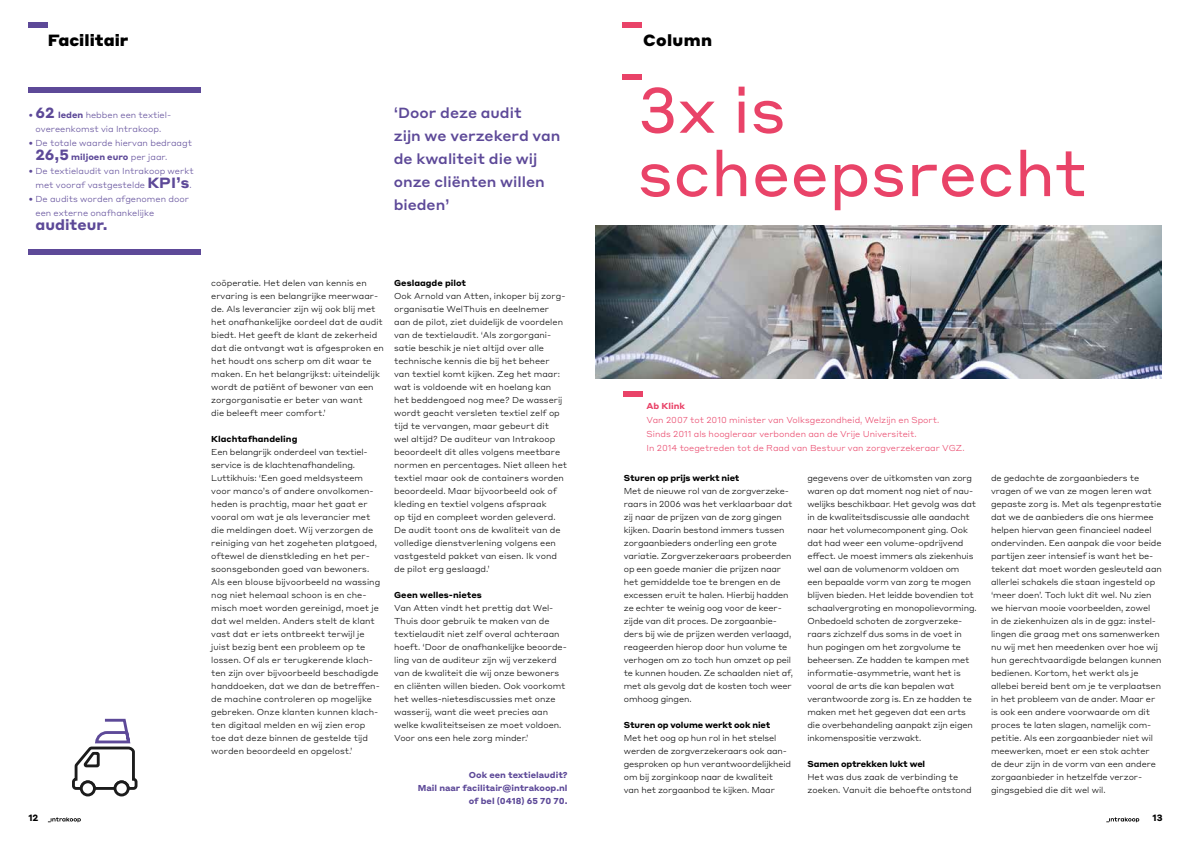
<style>
.page{position:relative;width:1191px;height:842px;background:#fff}
.page>*{position:absolute;margin:0;border:0;box-sizing:border-box;transform-origin:0 0}
.t1{font:63px/63.4px "Styrene A";color:#e94368}
.t2{font:900 16px "Styrene A";color:#000}
.t3{font:700 14.6px "Styrene A";color:#5d4998}
.t4{font:500 14.5px/23px "Styrene A";color:#5d4998}
.t5{font:700 9px "Styrene A";color:#000}
.t6{font:300 8.6px/14px "Styrene A";color:#5d4998;text-align:center}
.t7{font:300 8.5px/13px "Styrene A";letter-spacing:-.01em;color:#000}
.t8{font:300 8.5px/14px "Styrene A";color:#e94368}
.t9{font:700 8.5px "Styrene A";letter-spacing:-.015em;color:#000}
.t10{font:700 8.5px/13px "Styrene A";color:#5d4998;text-align:right}
.t11{font:700 8.5px "Styrene A";color:#e94368}
.s1{font-weight:700;font-size:14.6px}
.s2{font-weight:700}
</style>
<div class="page">
<svg style="left:48px;top:817px;width:33px;height:5px"></svg>
<svg style="left:1106px;top:817px;width:33px;height:5px"></svg>
<div style="left:28px;top:249px;width:173px;height:6px;background:#5d4998"></div>
<div style="left:28px;top:87px;width:173px;height:6px;background:#5d4998"></div>
<div style="left:28px;top:23px;width:20px;height:5px;background:#5d4998"></div>
<div style="left:114px;top:780px;width:16px;height:16px;border:3px solid #1c1c1c;border-radius:50%"></div>
<div style="left:80px;top:780px;width:16px;height:16px;border:3px solid #1c1c1c;border-radius:50%"></div>
<svg style="left:72px;top:718px;width:66px;height:73px"></svg>
<img style="left:595px;top:225px;width:566px;height:154px">
<div style="left:622px;top:74px;width:20px;height:5px;background:#e94368"></div>
<div style="left:622px;top:23px;width:20px;height:5px;background:#e94368"></div>
<div style="left:623px;top:391px;width:20px;height:6px;background:#e94368"></div>
<h2 class="t2" style="left:48px;top:26px;width:82px">Facilitair</h2>
<p class="t6" style="left:28px;top:107px;width:144px">• <span class="s1">62</span> <span class="s2">leden</span> hebben een textiel&shy;overeenkomst via Intrakoop.</p>
<p class="t6" style="left:36px;top:135px;width:158px;text-align:left;text-indent:-7px">• De totale waarde hiervan bedraagt<br><span class="s1">26,5</span> <span class="s2">miljoen euro</span> per jaar.</p>
<p class="t6" style="left:28px;top:163px;width:167px">• De textielaudit van Intrakoop werkt met vooraf vastgestelde <span class="s1">KPI’s</span>.</p>
<p class="t6" style="left:36px;top:191px;width:155px;text-align:left;text-indent:-7px">• De audits worden afgenomen door een externe onafhankelijke</p>
<h3 class="t3" style="left:36px;top:212px;width:74px">auditeur.</h3>
<h3 class="t4" style="left:394px;top:100px;width:168px">‘Door deze audit<br>zijn we verzekerd van de kwaliteit die wij onze cliënten willen bieden’</h3>
<p class="t7" style="left:211px;top:276px;width:174px">coöperatie. Het delen van kennis en ervaring is een belangrijke meerwaar&shy;de. Als leverancier zijn wij ook blij met het onafhankelijke oordeel dat de audit biedt. Het geeft de klant de zekerheid dat die ontvangt wat is afgesproken en het houdt ons scherp om dit waar te maken. En het belangrijkst: uiteindelijk wordt de patiënt of bewoner van een zorgorganisatie er beter van want<br>die beleeft meer comfort.’</p>
<p class="t9" style="left:211px;top:432px;width:88px">Klachtafhandeling</p>
<p class="t7" style="left:211px;top:445px;width:170px">Een belangrijk onderdeel van textiel&shy;service is de klachtenafhandeling.<br>Luttikhuis: ‘Een goed meldsysteem voor manco’s of andere onvolkomen&shy;heden is prachtig, maar het gaat er vooral om wat je als leverancier met die meldingen doet. Wij verzorgen de reiniging van het zogeheten platgoed, oftewel de dienstkleding en het per&shy;soonsgebonden goed van bewoners.<br>Als een blouse bijvoorbeeld na wassing nog niet helemaal schoon is en che&shy;misch moet worden gereinigd, moet je dat wel melden. Anders stelt de klant vast dat er iets ontbreekt terwijl je juist bezig bent een probleem op te lossen. Of als er terugkerende klach&shy;ten zijn over bijvoorbeeld beschadigde handdoeken, dat we dan de betreffen&shy;de machine controleren op mogelijke gebreken. Onze klanten kunnen klach&shy;ten digitaal melden en wij zien erop toe dat deze binnen de gestelde tijd worden beoordeeld en opgelost.’</p>
<p class="t9" style="left:394px;top:276px;width:73px">Geslaagde pilot</p>
<p class="t7" style="left:394px;top:289px;width:174px">Ook Arnold van Atten, inkoper bij zorg&shy;organisatie WelThuis en deelnemer aan de pilot, ziet duidelijk de voordelen van de textielaudit. ‘Als zorgorgani&shy;satie beschik je niet altijd over alle technische kennis die bij het beheer van textiel komt kijken. Zeg het maar: wat is voldoende wit en hoelang kan het beddengoed nog mee? De wasserij wordt geacht versleten textiel zelf op tijd te vervangen, maar gebeurt dit<br>wel altijd? De auditeur van Intrakoop beoordeelt dit alles volgens meetbare normen en percentages. Niet alleen het textiel maar ook de containers worden beoordeeld. Maar bijvoorbeeld ook of kleding en textiel volgens afspraak<br>op tijd en compleet worden geleverd.<br>De audit toont ons de kwaliteit van de volledige dienstverlening volgens een vastgesteld pakket van eisen. Ik vond de pilot erg geslaagd.’</p>
<p class="t9" style="left:394px;top:588px;width:89px">Geen welles-nietes</p>
<p class="t7" style="left:394px;top:601px;width:174px">Van Atten vindt het prettig dat Wel-Thuis door gebruik te maken van de textielaudit niet zelf overal achteraan hoeft. ‘Door de onafhankelijke beoorde&shy;ling van de auditeur zijn wij verzekerd van de kwaliteit die wij onze bewoners en cliënten willen bieden. Ook voorkomt het welles-nietesdiscussies met onze wasserij, want die weet precies aan welke kwaliteitseisen ze moet voldoen.<br>Voor ons een hele zorg minder.’</p>
<p class="t10" style="left:418px;top:768px;width:151px">Ook een textielaudit?<br>Mail naar facilitair@intrakoop.nl of bel (0418) 65 70 70.</p>
<h2 class="t2" style="left:643px;top:26px;width:70px">Column</h2>
<h1 class="t1" style="left:637px;top:73px;width:451px">3x is scheepsrecht</h1>
<p class="t11" style="left:646px;top:399px;width:40px">Ab Klink</p>
<p class="t8" style="left:646px;top:413px;width:320px">Van 2007 tot 2010 minister van Volksgezondheid, Welzijn en Sport.<br>Sinds 2011 als hoogleraar verbonden aan de Vrije Universiteit.<br>In 2014 toegetreden tot de Raad van Bestuur van zorgverzekeraar VGZ.</p>
<p class="t9" style="left:624px;top:471px;width:117px">Sturen op prijs werkt niet</p>
<p class="t7" style="left:624px;top:484px;width:171px">Met de nieuwe rol van de zorgverzeke&shy;raars in 2006 was het verklaarbaar dat zij naar de prijzen van de zorg gingen kijken. Daarin bestond immers tussen zorgaanbieders onderling een grote variatie. Zorgverzekeraars probeerden op een goede manier die prijzen naar het gemiddelde toe te brengen en de excessen eruit te halen. Hierbij hadden ze echter te weinig oog voor de keer&shy;zijde van dit proces. De zorgaanbie&shy;ders bij wie de prijzen werden verlaagd, reageerden hierop door hun volume te verhogen om zo toch hun omzet op peil te kunnen houden. Ze schaalden niet af, met als gevolg dat de kosten toch weer omhoog gingen.</p>
<p class="t9" style="left:624px;top:718px;width:148px">Sturen op volume werkt ook niet</p>
<p class="t7" style="left:624px;top:731px;width:169px">Met het oog op hun rol in het stelsel werden de zorgverzekeraars ook aan&shy;gesproken op hun verantwoordelijkheid om bij zorginkoop naar de kwaliteit<br>van het zorgaanbod te kijken. Maar</p>
<p class="t7" style="left:807px;top:471px;width:171px">gegevens over de uitkomsten van zorg waren op dat moment nog niet of nau&shy;welijks beschikbaar. Het gevolg was dat in de kwaliteitsdiscussie alle aandacht naar het volumecomponent ging. Ook dat had weer een volume-opdrijvend effect. Je moest immers als ziekenhuis wel aan de volumenorm voldoen om een bepaalde vorm van zorg te mogen blijven bieden. Het leidde bovendien tot schaalvergroting en monopolievorming.<br>Onbedoeld schoten de zorgverzeke&shy;raars zichzelf dus soms in de voet in hun pogingen om het zorgvolume te beheersen. Ze hadden te kampen met informatie-asymmetrie, want het is vooral de arts die kan bepalen wat verantwoorde zorg is. En ze hadden te maken met het gegeven dat een arts die overbehandeling aanpakt zijn eigen inkomenspositie verzwakt.</p>
<p class="t9" style="left:807px;top:757px;width:119px">Samen optrekken lukt wel</p>
<p class="t7" style="left:807px;top:770px;width:166px">Het was dus zaak de verbinding te zoeken. Vanuit die behoefte ontstond</p>
<p class="t7" style="left:991px;top:471px;width:172px">de gedachte de zorgaanbieders te vragen of we van ze mogen leren wat gepaste zorg is. Met als tegenprestatie dat we de aanbieders die ons hiermee helpen hiervan geen financieel nadeel ondervinden. Een aanpak die voor beide partijen zeer intensief is want het be&shy;tekent dat moet worden gesleuteld aan allerlei schakels die staan ingesteld op ‘meer doen’. Toch lukt dit wel. Nu zien we hiervan mooie voorbeelden, zowel<br>in de ziekenhuizen als in de ggz: instel&shy;lingen die graag met ons samenwerken nu wij met hen meedenken over hoe wij hun gerechtvaardigde belangen kunnen bedienen. Kortom, het werkt als je allebei bereid bent om je te verplaatsen in het probleem van de ander. Maar er is ook een andere voorwaarde om dit proces te laten slagen, namelijk com&shy;petitie. Als een zorgaanbieder niet wil meewerken, moet er een stok achter de deur zijn in de vorm van een andere zorgaanbieder in hetzelfde verzor&shy;gingsgebied die dit wel wil.</p>
<p class="t5" style="left:28px;top:810px;width:12px">12</p>
<p class="t5" style="left:1152px;top:810px;width:12px">13</p>
</div>
